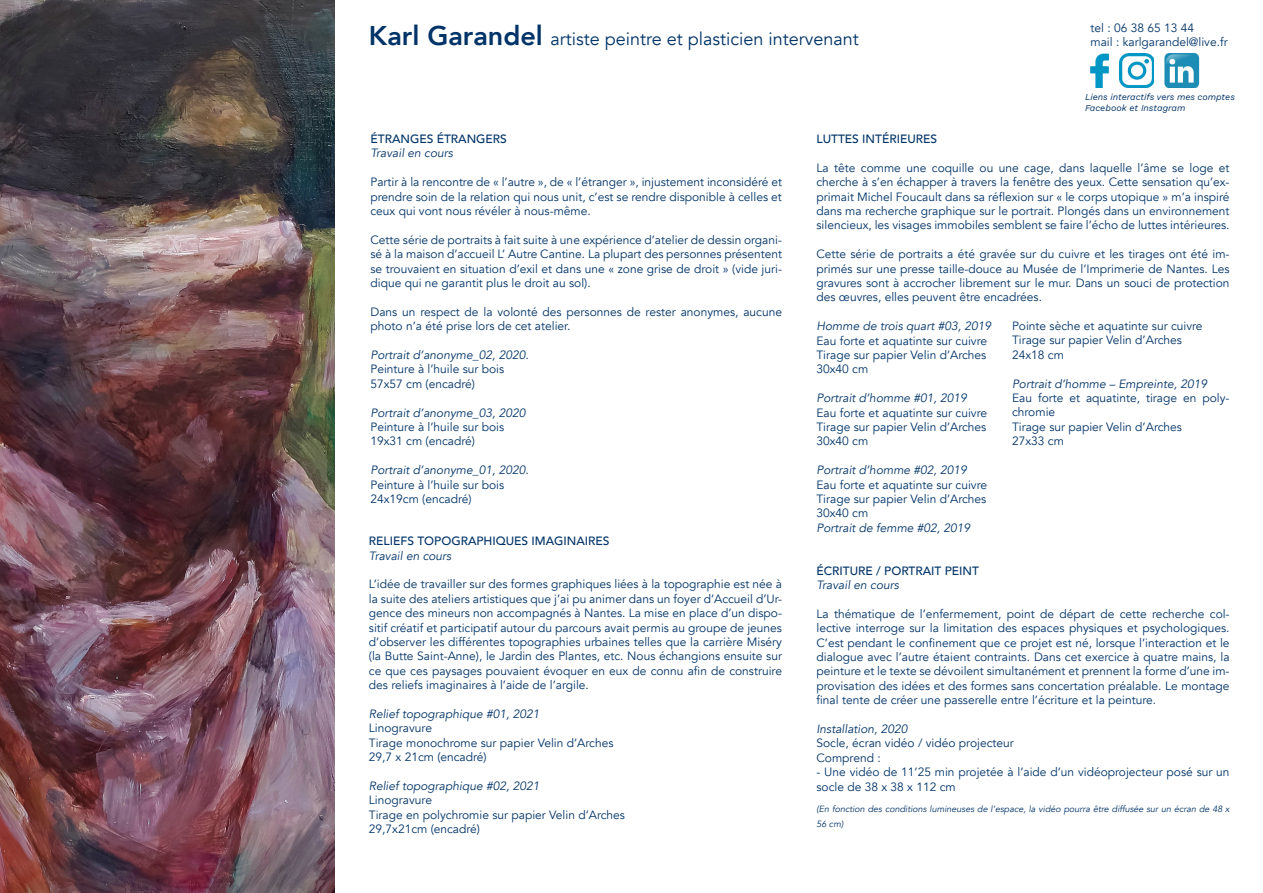
<style>
.page{position:relative;width:1263px;height:893px;background:#fff}
.page>*{position:absolute;margin:0;border:0;box-sizing:border-box;transform-origin:0 0}
.t1{font:18px "Avenir";color:#003367}
.t2{font:12px/14.4px "Avenir";color:#003367;text-align:justify}
.t3{font:italic 12px "Avenir";color:#003367}
.t4{font:500 12px "Avenir";color:#003367}
.t5{font:italic 9px/14.4px "Avenir";color:#003367}
.t6{font:italic 9px/10.8px "Work Sans";color:#003367}
.s1{font-weight:800;font-size:27px}
</style>
<div class="page">
<img style="left:0;top:0;width:334px;height:893px">
<img style="left:1119px;top:53px;width:35px;height:35px">
<img style="left:1165px;top:53px;width:34px;height:35px">
<img style="left:1090px;top:53px;width:19px;height:35px">
<p class="t1" style="left:369px;top:28px;width:491px"><span class="s1">Karl Garandel</span> artiste peintre et plasticien intervenant</p>
<p class="t2" style="left:1090px;top:21px;width:105px">tel : 06 38 65 13 44</p>
<p class="t2" style="left:1090px;top:35px;width:139px">mail : karlgarandel@live.fr</p>
<p class="t6" style="left:1085px;top:91px;width:151px">Liens interactifs vers mes comptes<br>Facebook et Instagram</p>
<p class="t4" style="left:370px;top:128px;width:138px">ÉTRANGES ÉTRANGERS</p>
<p class="t3" style="left:370px;top:146px;width:84px">Travail en cours</p>
<p class="t2" style="left:370px;top:175px;width:413px">Partir à la rencontre de « l’autre », de « l’étranger », injustement inconsidéré et prendre soin de la relation qui nous unit, c’est se rendre disponible à celles et ceux qui vont nous révéler à nous-même.</p>
<p class="t2" style="left:370px;top:233px;width:413px">Cette série de portraits à fait suite à une expérience d’atelier de dessin organi&shy;sé à la maison d’accueil L’ Autre Cantine. La plupart des personnes présentent se trouvaient en situation d’exil et dans une « zone grise de droit » (vide juri&shy;dique qui ne garantit plus le droit au sol).</p>
<p class="t2" style="left:370px;top:305px;width:413px">Dans un respect de la volonté des personnes de rester anonymes, aucune photo n’a été prise lors de cet atelier.</p>
<p class="t3" style="left:370px;top:348px;width:160px">Portrait d’anonyme_02, 2020.</p>
<p class="t2" style="left:370px;top:362px;width:135px">Peinture à l’huile sur bois</p>
<p class="t2" style="left:370px;top:377px;width:106px">57x57 cm (encadré)</p>
<p class="t3" style="left:370px;top:405px;width:156px">Portrait d’anonyme_03, 2020</p>
<p class="t2" style="left:370px;top:420px;width:135px">Peinture à l’huile sur bois</p>
<p class="t2" style="left:370px;top:434px;width:106px">19x31 cm (encadré)</p>
<p class="t3" style="left:370px;top:463px;width:160px">Portrait d’anonyme_01, 2020.</p>
<p class="t2" style="left:370px;top:477px;width:135px">Peinture à l’huile sur bois</p>
<p class="t2" style="left:370px;top:492px;width:103px">24x19cm (encadré)</p>
<p class="t4" style="left:369px;top:531px;width:242px">RELIEFS TOPOGRAPHIQUES IMAGINAIRES</p>
<p class="t3" style="left:369px;top:548px;width:84px">Travail en cours</p>
<p class="t2" style="left:369px;top:577px;width:415px">L’idée de travailler sur des formes graphiques liées à la topographie est née à la suite des ateliers artistiques que j’ai pu animer dans un foyer d’Accueil d’Ur&shy;gence des mineurs non accompagnés à Nantes. La mise en place d’un dispo&shy;sitif créatif et participatif autour du parcours avait permis au groupe de jeunes d’observer les différentes topographies urbaines telles que la carrière Miséry (la Butte Saint-Anne), le Jardin des Plantes, etc. Nous échangions ensuite sur ce que ces paysages pouvaient évoquer en eux de connu afin de construire des reliefs imaginaires à l’aide de l’argile.</p>
<p class="t3" style="left:369px;top:707px;width:172px">Relief topographique #01, 2021</p>
<p class="t2" style="left:369px;top:721px;width:65px">Linogravure</p>
<p class="t2" style="left:369px;top:736px;width:246px">Tirage monochrome sur papier Velin d’Arches</p>
<p class="t2" style="left:369px;top:750px;width:119px">29,7 x 21cm (encadré)</p>
<p class="t3" style="left:369px;top:779px;width:172px">Relief topographique #02, 2021</p>
<p class="t2" style="left:369px;top:793px;width:65px">Linogravure</p>
<p class="t2" style="left:369px;top:808px;width:258px">Tirage en polychromie sur papier Velin d’Arches</p>
<p class="t2" style="left:369px;top:822px;width:113px">29,7x21cm (encadré)</p>
<p class="t4" style="left:816px;top:128px;width:122px">LUTTES INTÉRIEURES</p>
<p class="t2" style="left:816px;top:161px;width:415px">La tête comme une coquille ou une cage, dans laquelle l’âme se loge et cherche à s’en échapper à travers la fenêtre des yeux. Cette sensation qu’ex&shy;primait Michel Foucault dans sa réflexion sur « le corps utopique » m’a inspiré dans ma recherche graphique sur le portrait. Plongés dans un environnement silencieux, les visages immobiles semblent se faire l’écho de luttes intérieures.</p>
<p class="t2" style="left:816px;top:247px;width:415px">Cette série de portraits a été gravée sur du cuivre et les tirages ont été im&shy;primés sur une presse taille-douce au Musée de l’Imprimerie de Nantes. Les gravures sont à accrocher librement sur le mur. Dans un souci de protection des œuvres, elles peuvent être encadrées.</p>
<p class="t3" style="left:816px;top:319px;width:176px">Homme de trois quart #03, 2019</p>
<p class="t2" style="left:816px;top:333px;width:172px">Eau forte et aquatinte sur cuivre</p>
<p class="t2" style="left:816px;top:348px;width:171px">Tirage sur papier Velin d’Arches</p>
<p class="t2" style="left:816px;top:362px;width:53px">30x40 cm</p>
<p class="t3" style="left:816px;top:391px;width:152px">Portrait d’homme #01, 2019</p>
<p class="t2" style="left:816px;top:405px;width:172px">Eau forte et aquatinte sur cuivre</p>
<p class="t2" style="left:816px;top:420px;width:171px">Tirage sur papier Velin d’Arches</p>
<p class="t2" style="left:816px;top:434px;width:53px">30x40 cm</p>
<p class="t3" style="left:816px;top:463px;width:152px">Portrait d’homme #02, 2019</p>
<p class="t2" style="left:816px;top:477px;width:172px">Eau forte et aquatinte sur cuivre</p>
<p class="t2" style="left:816px;top:492px;width:171px">Tirage sur papier Velin d’Arches</p>
<p class="t2" style="left:816px;top:506px;width:53px">30x40 cm</p>
<p class="t3" style="left:816px;top:520px;width:155px">Portrait de femme #02, 2019</p>
<p class="t2" style="left:1012px;top:319px;width:192px">Pointe sèche et aquatinte sur cuivre</p>
<p class="t2" style="left:1012px;top:333px;width:171px">Tirage sur papier Velin d’Arches</p>
<p class="t2" style="left:1012px;top:348px;width:53px">24x18 cm</p>
<p class="t3" style="left:1012px;top:376px;width:197px">Portrait d’homme – Empreinte, 2019</p>
<p class="t2" style="left:1012px;top:391px;width:219px">Eau forte et aquatinte, tirage en poly&shy;chromie</p>
<p class="t2" style="left:1012px;top:420px;width:171px">Tirage sur papier Velin d’Arches</p>
<p class="t2" style="left:1012px;top:434px;width:53px">27x33 cm</p>
<p class="t4" style="left:816px;top:560px;width:164px">ÉCRITURE / PORTRAIT PEINT</p>
<p class="t3" style="left:816px;top:578px;width:84px">Travail en cours</p>
<p class="t2" style="left:816px;top:607px;width:415px">La thématique de l’enfermement, point de départ de cette recherche col&shy;lective interroge sur la limitation des espaces physiques et psychologiques.<br>C’est pendant le confinement que ce projet est né, lorsque l’interaction et le dialogue avec l’autre étaient contraints. Dans cet exercice à quatre mains, la peinture et le texte se dévoilent simultanément et prennent la forme d’une im&shy;provisation des idées et des formes sans concertation préalable. Le montage final tente de créer une passerelle entre l’écriture et la peinture.</p>
<p class="t3" style="left:816px;top:722px;width:93px">Installation, 2020</p>
<p class="t2" style="left:816px;top:736px;width:199px">Socle, écran vidéo / vidéo projecteur</p>
<p class="t2" style="left:816px;top:751px;width:66px">Comprend :</p>
<p class="t2" style="left:816px;top:765px;width:415px">- Une vidéo de 11’25 min projetée à l’aide d’un vidéoprojecteur posé sur un socle de 38 x 38 x 112 cm</p>
<p class="t5" style="left:816px;top:802px;width:415px">(En fonction des conditions lumineuses de l’espace, la vidéo pourra être diffusée sur un écran de 48 x<br>56 cm)</p>
</div>
